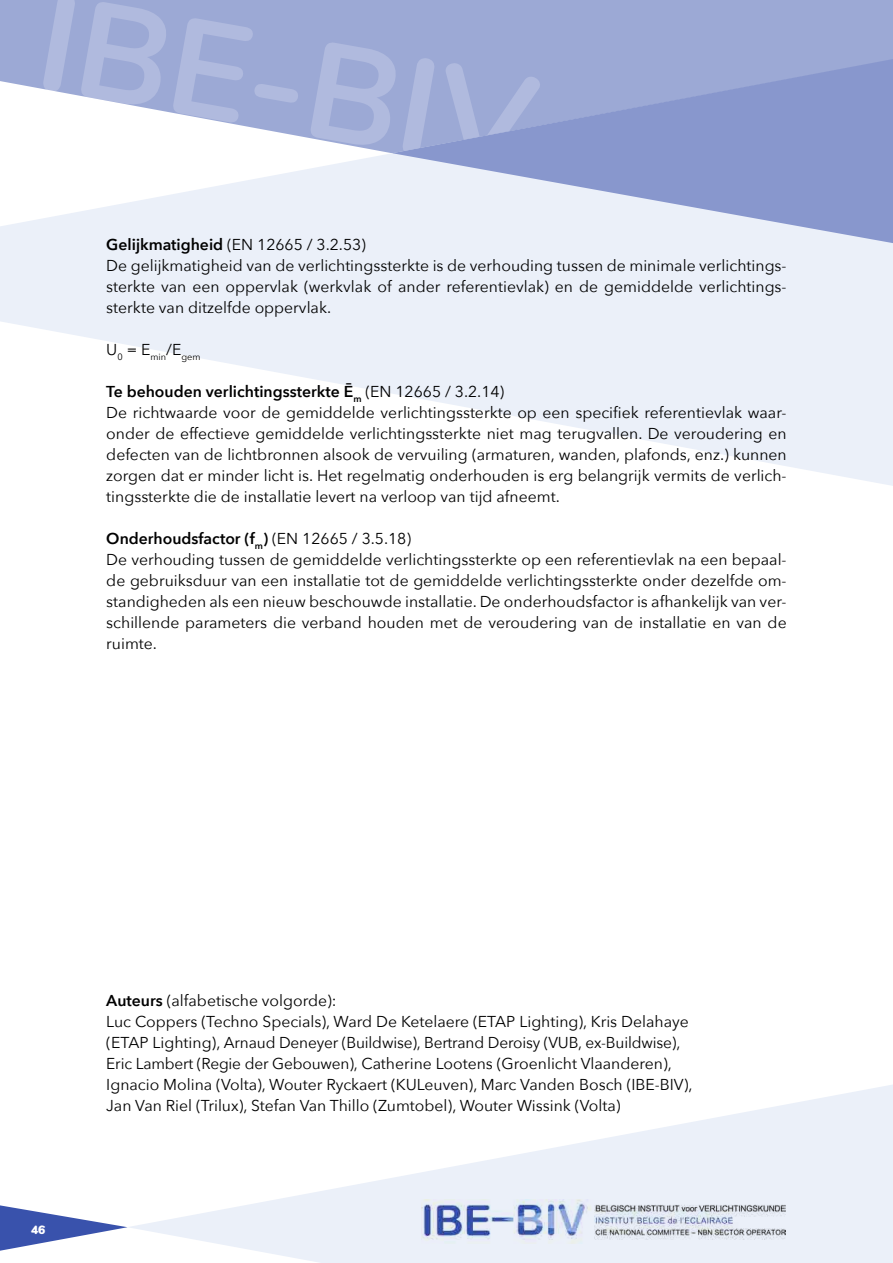
<style>
.page{position:relative;width:893px;height:1263px;background:#fff}
.page>*{position:absolute;margin:0;border:0;box-sizing:border-box;transform-origin:0 0}
.t1{font:15.75px/21px "Avenir Next";color:#000}
.t2{font:900 12px "Nunito";color:#fff}
.t3{font:9.15px "Avenir Next";color:#000}
.s1{font-weight:600}
</style>
<div class="page">
<div style="left:0;top:0;width:893px;height:224px;background:#9ca9d5"></div>
<svg style="left:129px;top:1085px;width:764px;height:178px;fill:#ebf0f9"></svg>
<svg style="left:0;top:1205px;width:128px;height:46px"></svg>
<img style="left:422px;top:1199px;width:363px;height:45px">
<svg style="left:0;top:81px;width:893px;height:405px;fill:#ebf0f9"></svg>
<svg style="left:392px;top:59px;width:501px;height:184px"></svg>
<p class="t1" style="left:106px;top:233px;width:682px"><span class="s1">Gelijkmatigheid</span> (EN 12665 / 3.2.53)<br>De gelijkmatigheid van de verlichtingssterkte is de verhouding tussen de minimale verlichtings&shy;sterkte van een oppervlak (werkvlak of ander referentievlak) en de gemiddelde verlichtings&shy;sterkte van ditzelfde oppervlak.</p>
<p class="t3" style="left:106px;top:349px;width:96px"><sup>U</sup>0 <sup>=</sup> <sup>E</sup>min<sup>/E</sup>gem</p>
<p class="t1" style="left:106px;top:380px;width:682px"><span class="s1">Te behouden verlichtingssterkte Ē</span><sub>m</sub> (EN 12665 / 3.2.14)<br>De richtwaarde voor de gemiddelde verlichtingssterkte op een specifiek referentievlak waar&shy;onder de effectieve gemiddelde verlichtingssterkte niet mag terugvallen. De veroudering en defecten van de lichtbronnen alsook de vervuiling (armaturen, wanden, plafonds, enz.) kunnen zorgen dat er minder licht is. Het regelmatig onderhouden is erg belangrijk vermits de verlich&shy;tingssterkte die de installatie levert na verloop van tijd afneemt.</p>
<p class="t1" style="left:106px;top:527px;width:682px"><span class="s1">Onderhoudsfactor (f</span><sub>m</sub><span class="s1">)</span> (EN 12665 / 3.5.18)<br>De verhouding tussen de gemiddelde verlichtingssterkte op een referentievlak na een bepaal&shy;de gebruiksduur van een installatie tot de gemiddelde verlichtingssterkte onder dezelfde om&shy;standigheden als een nieuw beschouwde installatie. De onderhoudsfactor is afhankelijk van ver&shy;schillende parameters die verband houden met de veroudering van de installatie en van de ruimte.</p>
<p class="t2" style="left:31px;top:1221px;width:16px">46</p>
<p class="t1" style="left:106px;top:989px;width:588px"><span class="s1">Auteurs</span> (alfabetische volgorde):<br>Luc Coppers (Techno Specials), Ward De Ketelaere (ETAP Lighting), Kris Delahaye (ETAP Lighting), Arnaud Deneyer (Buildwise), Bertrand Deroisy (VUB, ex-Buildwise), Eric Lambert (Regie der Gebouwen), Catherine Lootens (Groenlicht Vlaanderen), Ignacio Molina (Volta), Wouter Ryckaert (KULeuven), Marc Vanden Bosch (IBE-BIV), Jan Van Riel (Trilux), Stefan Van Thillo (Zumtobel), Wouter Wissink (Volta)</p>
</div>
